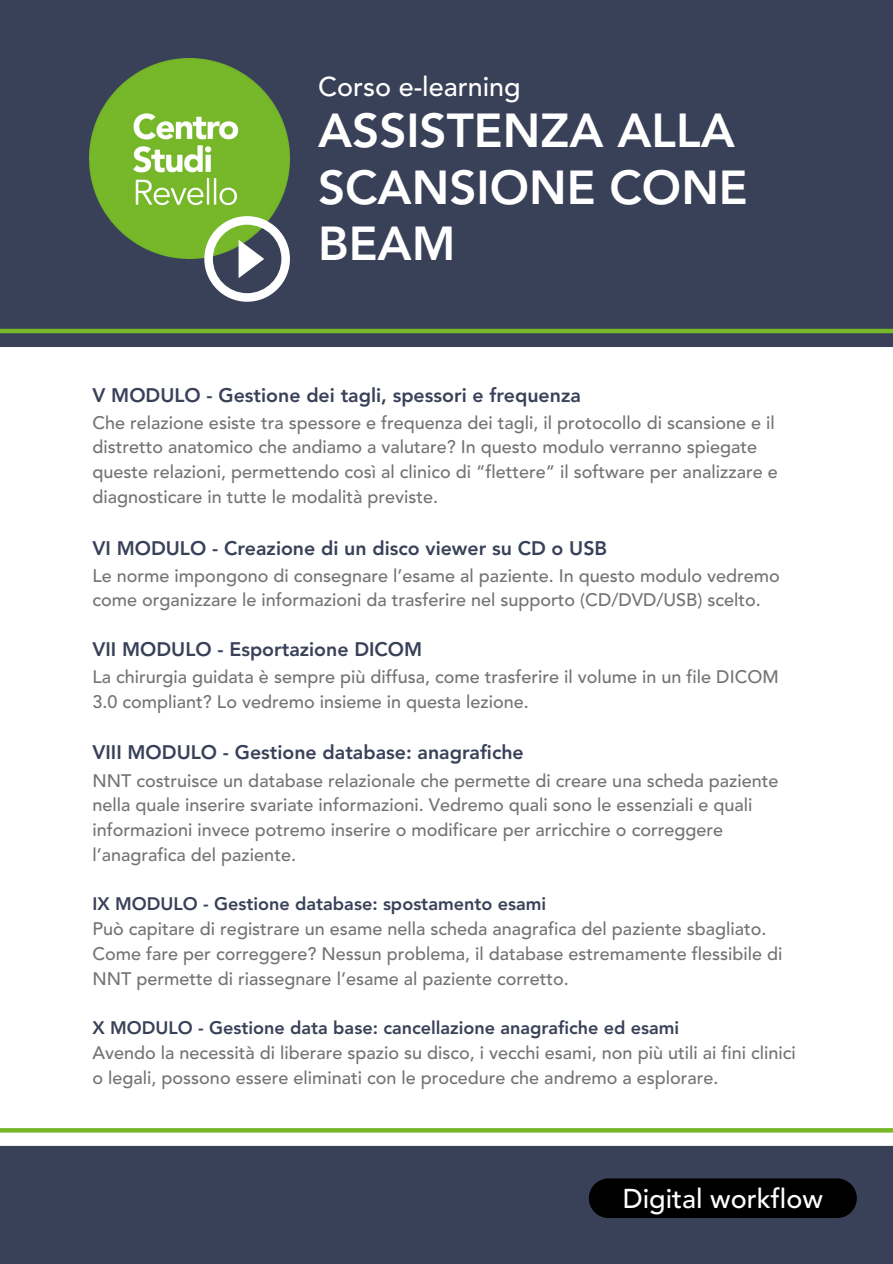
<style>
.page{position:relative;width:893px;height:1264px;background:#fff}
.page>*{position:absolute;margin:0;border:0;box-sizing:border-box;transform-origin:0 0}
.t1{font:800 47.25px/56.2px "Avenir LT Std";color:#fff}
.t2{font:500 27px "Avenir LT Std";color:#fff}
.t3{font:800 19.5px "Avenir LT Std";color:#394158}
.t4{font:500 18px/24.8px "Avenir LT Std";color:#737373}
.t5{font:800 18px "Avenir LT Std";color:#394158}
</style>
<div class="page">
<div style="left:0;top:0;width:892px;height:1263px;background:#394158"></div>
<img style="left:89px;top:58px;width:201px;height:201px">
<svg style="left:204px;top:216px;width:86px;height:86px"></svg>
<div style="left:0;top:347px;width:892px;height:798px;background:#fff"></div>
<div style="left:588px;top:1178px;width:268px;height:39px;background:#000"></div>
<svg style="left:0;top:1128px;width:892px;height:4px;background:#79b92f"></svg>
<hr style="left:0;top:329px;width:892px;height:4px;background:#76b82a">
<p class="t2" style="left:318px;top:75px;width:204px">Corso e-learning</p>
<p class="t1" style="left:318px;top:107px;width:431px">ASSISTENZA ALLA<br>SCANSIONE CONE<br>BEAM</p>
<h2 class="t3" style="left:92px;top:387px;width:490px">V MODULO - Gestione dei tagli, spessori e frequenza</h2>
<h1 class="t4" style="left:92px;top:411px;width:686px">Che relazione esiste tra spessore e frequenza dei tagli, il protocollo di scansione e il distretto anatomico che andiamo a valutare? In questo modulo verranno spiegate queste relazioni, permettendo così al clinico di “flettere” il software per analizzare e diagnosticare in tutte le modalità previste.</h1>
<p class="t3" style="left:92px;top:540px;width:516px">VI MODULO - Creazione di un disco viewer su CD o USB</p>
<p class="t4" style="left:92px;top:564px;width:689px">Le norme impongono di consegnare l’esame al paziente. In questo modulo vedremo come organizzare le informazioni da trasferire nel supporto (CD/DVD/USB) scelto.</p>
<p class="t3" style="left:92px;top:641px;width:331px">VII MODULO - Esportazione DICOM</p>
<p class="t4" style="left:92px;top:666px;width:687px">La chirurgia guidata è sempre più diffusa, come trasferire il volume in un file DICOM<br>3.0 compliant? Lo vedremo insieme in questa lezione.</p>
<p class="t3" style="left:92px;top:744px;width:433px">VIII MODULO - Gestione database: anagrafiche</p>
<p class="t4" style="left:92px;top:769px;width:687px">NNT costruisce un database relazionale che permette di creare una scheda paziente nella quale inserire svariate informazioni. Vedremo quali sono le essenziali e quali informazioni invece potremo inserire o modificare per arricchire o correggere l’anagrafica del paziente.</p>
<p class="t5" style="left:92px;top:896px;width:455px">IX MODULO - Gestione database: spostamento esami</p>
<p class="t4" style="left:92px;top:918px;width:691px">Può capitare di registrare un esame nella scheda anagrafica del paziente sbagliato.<br>Come fare per correggere? Nessun problema, il database estremamente flessibile di<br>NNT permette di riassegnare l’esame al paziente corretto.</p>
<p class="t5" style="left:92px;top:1020px;width:588px">X MODULO - Gestione data base: cancellazione anagrafiche ed esami</p>
<p class="t4" style="left:92px;top:1041px;width:704px">Avendo la necessità di liberare spazio su disco, i vecchi esami, non più utili ai fini clinici o legali, possono essere eliminati con le procedure che andremo a esplorare.</p>
<p class="t2" style="left:622px;top:1187px;width:201px">Digital workflow</p>
</div>
